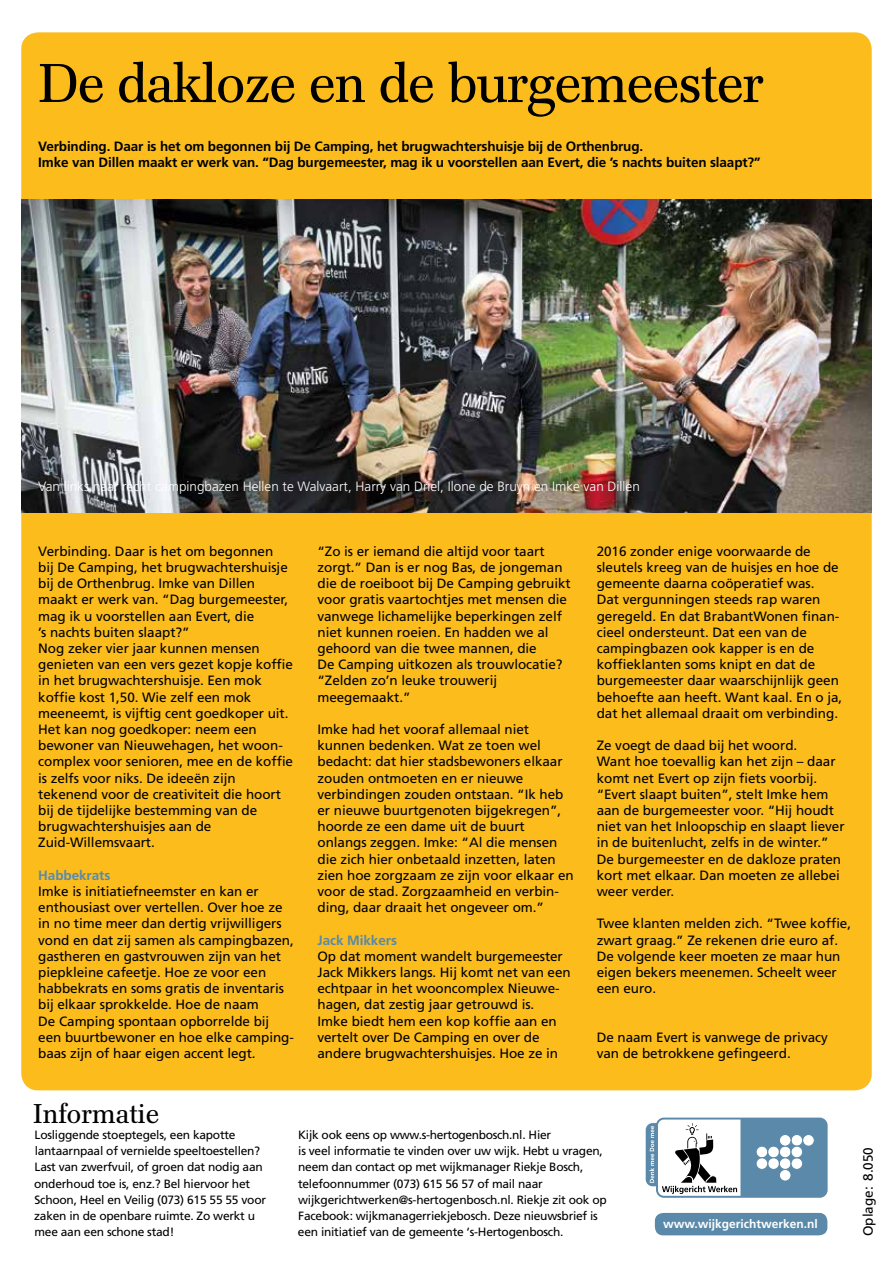
<style>
.page{position:relative;width:893px;height:1263px;background:#fff}
.page>*{position:absolute;margin:0;border:0;box-sizing:border-box;transform-origin:0 0}
.t1{font:54px "Franklin Antiqua BQ";letter-spacing:-.02em;color:#000}
.t2{font:27px "Franklin Antiqua BQ";color:#000}
.t3{font:13.5px/16.2px "Frutiger";letter-spacing:-.005em;color:#000}
.t4{font:700 13.5px/16.2px "Frutiger";letter-spacing:-.01em;color:#000}
.t5{font:300 13.5px "Frutiger";color:#fff}
.t6{font:700 13.5px "Frutiger";letter-spacing:-.005em;color:#5a89a9}
.t7{font:12px/16.2px "Frutiger";letter-spacing:-.02em;color:#000}
.t8{font:700 12px "Frutiger";color:#fff}
</style>
<div class="page">
<div style="left:646px;top:1204px;width:190px;height:40px;background:#5a89a9;border-radius:17px"></div>
<div style="left:638px;top:1196px;width:206px;height:56px;border:17px solid #fff;border-radius:17px"></div>
<div style="left:656px;top:1117px;width:172px;height:81px;border:2px solid #5a89a9;border-radius:7px"></div>
<svg style="left:646px;top:1118px;width:181px;height:79px"></svg>
<div style="left:21px;top:32px;width:851px;height:1058px;background:#fcbd1c;border-radius:17px"></div>
<img style="left:21px;top:199px;width:851px;height:313px">
<h1 class="t1" style="left:38px;top:53px;width:727px">De dakloze en de burgemeester</h1>
<p class="t4" style="left:38px;top:138px;width:724px">Verbinding. Daar is het om begonnen bij De Camping, het brugwachtershuisje bij de Orthenbrug.<br>Imke van Dillen maakt er werk van. “Dag burgemeester, mag ik u voorstellen aan Evert, die ’s nachts buiten slaapt?”</p>
<p class="t5" style="left:38px;top:479px;width:603px">Van links naar recht campingbazen Hellen te Walvaart, Harry van Driel, Ilone de Bruyn en Imke van Dillen</p>
<p class="t3" style="left:38px;top:543px;width:256px">Verbinding. Daar is het om begonnen<br>bij De Camping, het brugwachtershuisje bij de Orthenbrug. Imke van Dillen maakt er werk van. “Dag burgemeester, mag ik u voorstellen aan Evert, die<br>’s nachts buiten slaapt?”<br>Nog zeker vier jaar kunnen mensen genieten van een vers gezet kopje koffie in het brugwachtershuisje. Een mok koffie kost 1,50. Wie zelf een mok meeneemt, is vijftig cent goedkoper uit.<br>Het kan nog goedkoper: neem een bewoner van Nieuwehagen, het woon&shy;complex voor senioren, mee en de koffie is zelfs voor niks. De ideeën zijn tekenend voor de creativiteit die hoort bij de tijdelijke bestemming van de brugwachtershuisjes aan de Zuid-Willemsvaart.</p>
<p class="t6" style="left:38px;top:867px;width:74px">Habbekrats</p>
<p class="t3" style="left:38px;top:883px;width:257px">Imke is initiatiefneemster en kan er enthousiast over vertellen. Over hoe ze in no time meer dan dertig vrijwilligers vond en dat zij samen als campingbazen, gastheren en gastvrouwen zijn van het piepkleine cafeetje. Hoe ze voor een habbekrats en soms gratis de inventaris bij elkaar sprokkelde. Hoe de naam<br>De Camping spontaan opborrelde bij een buurtbewoner en hoe elke camping&shy;baas zijn of haar eigen accent legt.</p>
<p class="t3" style="left:317px;top:543px;width:255px">“Zo is er iemand die altijd voor taart zorgt.” Dan is er nog Bas, de jongeman die de roeiboot bij De Camping gebruikt voor gratis vaartochtjes met mensen die vanwege lichamelijke beperkingen zelf niet kunnen roeien. En hadden we al gehoord van die twee mannen, die<br>De Camping uitkozen als trouwlocatie? “Zelden zo’n leuke trouwerij meegemaakt.”</p>
<p class="t3" style="left:317px;top:721px;width:258px">Imke had het vooraf allemaal niet kunnen bedenken. Wat ze toen wel bedacht: dat hier stadsbewoners elkaar zouden ontmoeten en er nieuwe verbindingen zouden ontstaan. “Ik heb er nieuwe buurtgenoten bijgekregen”, hoorde ze een dame uit de buurt onlangs zeggen. Imke: “Al die mensen die zich hier onbetaald inzetten, laten zien hoe zorgzaam ze zijn voor elkaar en voor de stad. Zorgzaamheid en verbin&shy;ding, daar draait het ongeveer om.”</p>
<p class="t6" style="left:317px;top:932px;width:81px">Jack Mikkers</p>
<p class="t3" style="left:317px;top:948px;width:255px">Op dat moment wandelt burgemeester Jack Mikkers langs. Hij komt net van een echtpaar in het wooncomplex Nieuwe&shy;hagen, dat zestig jaar getrouwd is.<br>Imke biedt hem een kop koffie aan en vertelt over De Camping en over de andere brugwachtershuisjes. Hoe ze in</p>
<p class="t3" style="left:597px;top:543px;width:247px">2016 zonder enige voorwaarde de sleutels kreeg van de huisjes en hoe de gemeente daarna coöperatief was.<br>Dat vergunningen steeds rap waren geregeld. En dat BrabantWonen finan&shy;cieel ondersteunt. Dat een van de campingbazen ook kapper is en de koffieklanten soms knipt en dat de burgemeester daar waarschijnlijk geen behoefte aan heeft. Want kaal. En o ja, dat het allemaal draait om verbinding.</p>
<p class="t3" style="left:597px;top:737px;width:249px">Ze voegt de daad bij het woord.<br>Want hoe toevallig kan het zijn – daar komt net Evert op zijn fiets voorbij. “Evert slaapt buiten”, stelt Imke hem aan de burgemeester voor. “Hij houdt niet van het Inloopschip en slaapt liever in de buitenlucht, zelfs in de winter.” De burgemeester en de dakloze praten kort met elkaar. Dan moeten ze allebei weer verder.</p>
<p class="t3" style="left:597px;top:915px;width:256px">Twee klanten melden zich. “Twee koffie, zwart graag.” Ze rekenen drie euro af.<br>De volgende keer moeten ze maar hun eigen bekers meenemen. Scheelt weer een euro.</p>
<p class="t3" style="left:597px;top:1029px;width:233px">De naam Evert is vanwege de privacy van de betrokkene gefingeerd.</p>
<h2 class="t2" style="left:33px;top:1098px;width:128px">Informatie</h2>
<p class="t7" style="left:34px;top:1126px;width:233px">Losliggende stoeptegels, een kapotte lantaarnpaal of vernielde speeltoestellen?<br>Last van zwerfvuil, of groen dat nodig aan onderhoud toe is, enz.? Bel hiervoor het Schoon, Heel en Veilig (073) 615 55 55 voor zaken in de openbare ruimte. Zo werkt u mee aan een schone stad!</p>
<p class="t7" style="left:298px;top:1126px;width:310px">Kijk ook eens op www.s-hertogenbosch.nl. Hier<br>is veel informatie te vinden over uw wijk. Hebt u vragen, neem dan contact op met wijkmanager Riekje Bosch, telefoonnummer (073) 615 56 57 of mail naar wijkgerichtwerken@s-hertogenbosch.nl. Riekje zit ook op Facebook: wijkmanagerriekjebosch. Deze nieuwsbrief is een initiatief van de gemeente ‘s-Hertogenbosch.</p>
<p class="t8" style="left:663px;top:1217px;width:156px">www.wijkgerichtwerken.nl</p>
<p class="t3" style="left:860px;top:1236px;width:90px;rotate:-90deg">Oplage: 8.050</p>
</div>
